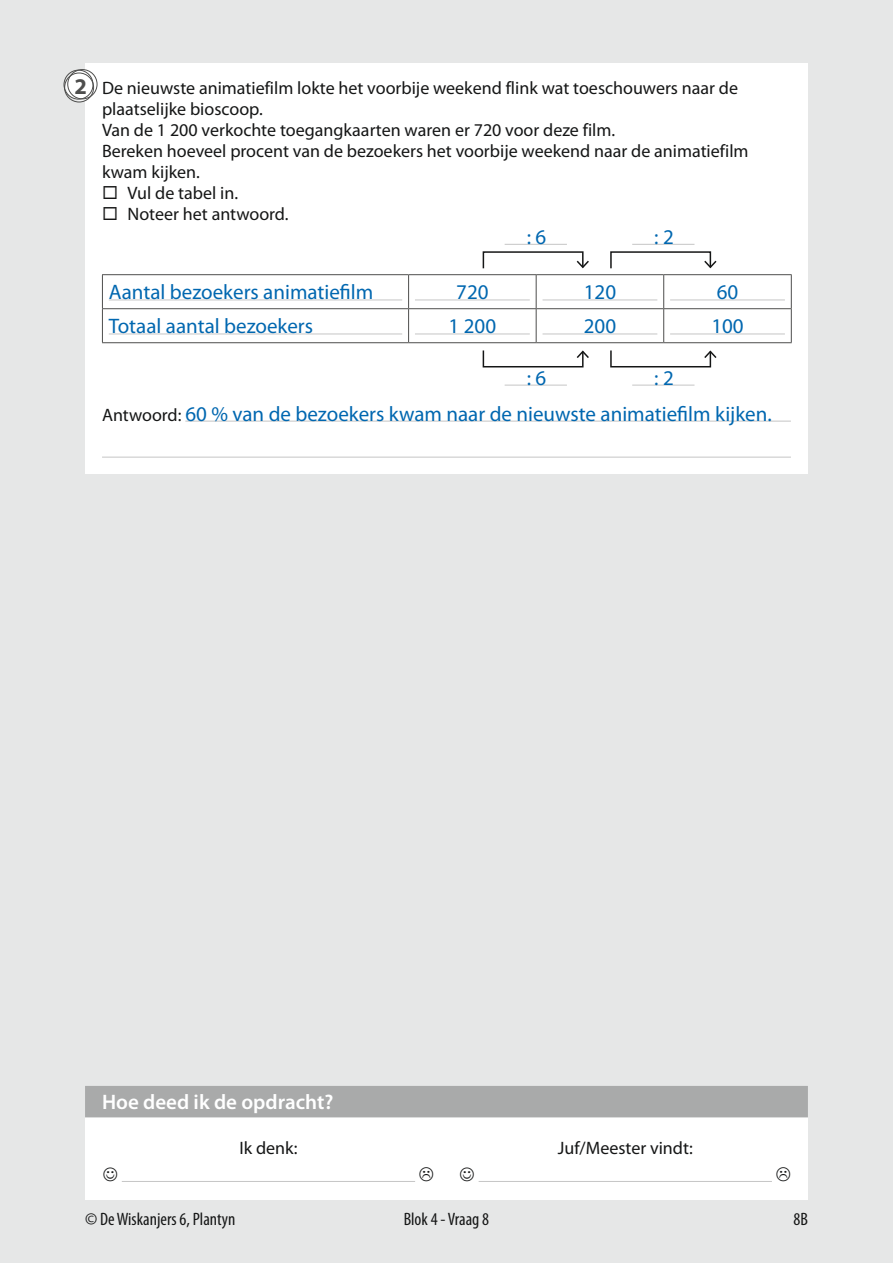
<style>
.page{position:relative;width:893px;height:1263px;background:#e6e7e7}
.page>*{position:absolute;margin:0;border:0;box-sizing:border-box;transform-origin:0 0}
.t1{font:700 22.5px "Myriad Pro";color:#4e4e4d}
.t2{font:21px/36px "Myriad Pro";color:#0067b0}
.t3{font:600 21px "Myriad Pro";color:#fff}
.t4{font:18px/21px "Myriad Pro";color:#151616}
.t5{font:condensed 18px "Myriad Pro";color:#151616}
</style>
<div class="page">
<div style="left:85px;top:1086px;width:723px;height:113px;background:#fff"></div>
<div style="left:85px;top:1086px;width:723px;height:31px;background:#a9aaaa"></div>
<div style="left:85px;top:64px;width:723px;height:410px;background:#fff"></div>
<hr style="left:505px;top:244px;width:62px;height:1px;background:#c5c5c5">
<hr style="left:632px;top:244px;width:62px;height:1px;background:#c5c5c5">
<hr style="left:505px;top:385px;width:62px;height:1px;background:#c5c5c5">
<hr style="left:632px;top:385px;width:62px;height:1px;background:#c5c5c5">
<hr style="left:185px;top:421px;width:606px;height:1px;background:#c5c5c5">
<hr style="left:102px;top:457px;width:689px;height:1px;background:#c5c5c5">
<svg style="left:103px;top:275px;width:688px;height:67px"></svg>
<hr style="left:408px;top:275px;width:1px;height:33px;background:#4e4e4d">
<hr style="left:536px;top:275px;width:1px;height:33px;background:#4e4e4d">
<hr style="left:663px;top:275px;width:1px;height:33px;background:#4e4e4d">
<hr style="left:102px;top:308px;width:307px;height:1px;background:#4e4e4d">
<hr style="left:409px;top:308px;width:127px;height:1px;background:#4e4e4d">
<hr style="left:408px;top:309px;width:1px;height:33px;background:#4e4e4d">
<hr style="left:536px;top:308px;width:128px;height:1px;background:#4e4e4d">
<hr style="left:536px;top:309px;width:1px;height:33px;background:#4e4e4d">
<hr style="left:664px;top:308px;width:128px;height:1px;background:#4e4e4d">
<hr style="left:663px;top:309px;width:1px;height:33px;background:#4e4e4d">
<hr style="left:102px;top:274px;width:307px;height:1px;background:#4e4e4d">
<hr style="left:102px;top:275px;width:1px;height:33px;background:#4e4e4d">
<hr style="left:409px;top:274px;width:127px;height:1px;background:#4e4e4d">
<hr style="left:536px;top:274px;width:128px;height:1px;background:#4e4e4d">
<hr style="left:664px;top:274px;width:128px;height:1px;background:#4e4e4d">
<hr style="left:791px;top:275px;width:1px;height:33px;background:#4e4e4d">
<hr style="left:102px;top:309px;width:1px;height:33px;background:#4e4e4d">
<hr style="left:791px;top:309px;width:1px;height:33px;background:#4e4e4d">
<hr style="left:102px;top:342px;width:307px;height:1px;background:#4e4e4d">
<hr style="left:409px;top:342px;width:127px;height:1px;background:#4e4e4d">
<hr style="left:536px;top:342px;width:128px;height:1px;background:#4e4e4d">
<hr style="left:664px;top:342px;width:128px;height:1px;background:#4e4e4d">
<hr style="left:109px;top:300px;width:293px;height:1px;background:#c5c5c5">
<hr style="left:415px;top:300px;width:115px;height:1px;background:#c5c5c5">
<hr style="left:543px;top:300px;width:114px;height:1px;background:#c5c5c5">
<hr style="left:670px;top:300px;width:115px;height:1px;background:#c5c5c5">
<hr style="left:109px;top:334px;width:293px;height:1px;background:#c5c5c5">
<hr style="left:415px;top:334px;width:115px;height:1px;background:#c5c5c5">
<hr style="left:543px;top:334px;width:114px;height:1px;background:#c5c5c5">
<hr style="left:670px;top:334px;width:115px;height:1px;background:#c5c5c5">
<svg style="left:66px;top:71px;width:30px;height:30px"></svg>
<div style="left:68px;top:69px;width:29px;height:30px;border:1px solid #4e4e4d;border-radius:50%"></div>
<div style="left:64px;top:70px;width:29px;height:29px;border:1px solid #4e4e4d;border-radius:50%"></div>
<div style="left:64px;top:73px;width:30px;height:29px;border:1px solid #4e4e4d;border-radius:50%"></div>
<svg style="left:482px;top:251px;width:107px;height:18px"></svg>
<svg style="left:610px;top:251px;width:107px;height:18px"></svg>
<svg style="left:482px;top:350px;width:107px;height:18px"></svg>
<svg style="left:610px;top:350px;width:107px;height:18px"></svg>
<svg style="left:121px;top:1181px;width:651px;height:1px"></svg>
<p class="t1" style="left:75px;top:74px;width:14px">2</p>
<p class="t4" style="left:102px;top:78px;width:648px">De nieuwste animatiefilm lokte het voorbije weekend flink wat toeschouwers naar de plaatselijke bioscoop.<br>Van de 1 200 verkochte toegangkaarten waren er 720 voor deze film.<br>Bereken hoeveel procent van de bezoekers het voorbije weekend naar de animatiefilm kwam kijken.</p>
<p class="t4" style="left:102px;top:183px;width:138px">◻ Vul de tabel in.</p>
<p class="t4" style="left:102px;top:204px;width:188px">◻ Noteer het antwoord.</p>
<p class="t2" style="left:527px;top:219px;width:21px">: 6</p>
<p class="t2" style="left:654px;top:219px;width:21px">: 2</p>
<p class="t2" style="left:109px;top:275px;width:266px">Aantal bezoekers animatiefilm</p>
<p class="t2" style="left:456px;top:275px;width:34px">720</p>
<p class="t2" style="left:584px;top:275px;width:34px">120</p>
<p class="t2" style="left:717px;top:275px;width:23px">60</p>
<p class="t2" style="left:109px;top:309px;width:206px">Totaal aantal bezoekers</p>
<p class="t2" style="left:449px;top:309px;width:49px">1 200</p>
<p class="t2" style="left:584px;top:309px;width:34px">200</p>
<p class="t2" style="left:711px;top:309px;width:34px">100</p>
<p class="t2" style="left:185px;top:360px;width:588px;text-indent:469px">: 2<br>60 % van de bezoekers kwam naar de nieuwste animatiefilm kijken.</p>
<p class="t2" style="left:527px;top:360px;width:21px">: 6</p>
<p class="t4" style="left:102px;top:405px;width:81px">Antwoord:</p>
<p class="t3" style="left:102px;top:1090px;width:233px">Hoe deed ik de opdracht?</p>
<p class="t4" style="left:239px;top:1138px;width:60px">Ik denk:</p>
<p class="t4" style="left:558px;top:1138px;width:137px">Juf/Meester vindt:</p>
<p class="t5" style="left:85px;top:1210px;width:152px">© De Wiskanjers 6, Plantyn</p>
<p class="t5" style="left:404px;top:1210px;width:87px">Blok 4 - Vraag 8</p>
<p class="t5" style="left:793px;top:1210px;width:16px">8B</p>
</div>
